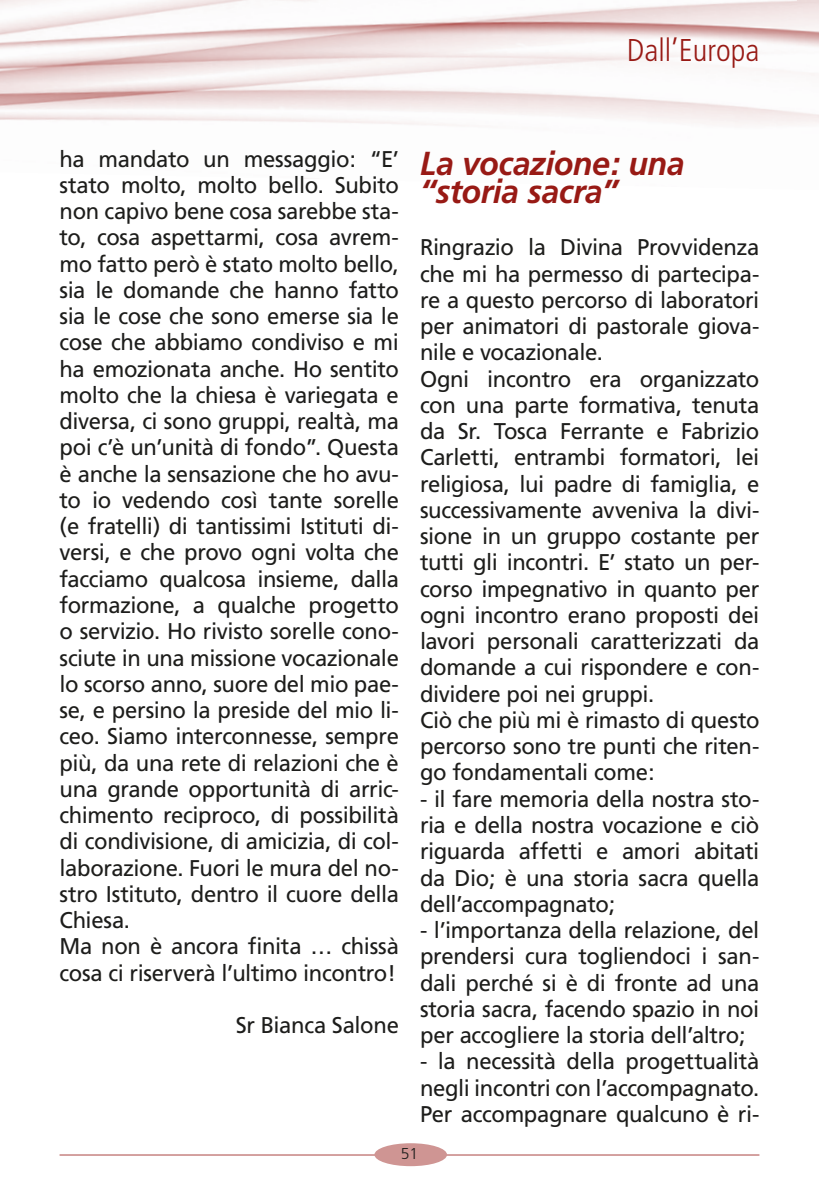
<style>
.page{position:relative;width:819px;height:1191px;background:#fff}
.page>*{position:absolute;margin:0;border:0;box-sizing:border-box;transform-origin:0 0}
.t1{font:italic 700 33.25px/28px "Frutiger";letter-spacing:-.015em;color:#981a15}
.t2{font:300 condensed 31.5px "Frutiger";color:#981a15}
.t3{font:22.75px/26.2px "Frutiger";letter-spacing:-.015em;color:#1d1d1b;text-align:justify}
.t4{font:300 15.75px "Frutiger";color:#1d1d1b}
</style>
<div class="page">
<img style="left:0;top:0;width:819px;height:179px">
<hr style="left:60px;top:1154px;width:699px;height:1px;background:#cf9593">
<div style="left:374px;top:1143px;width:73px;height:23px;background:#cf9593;border-radius:50%"></div>
<h2 class="t2" style="left:627px;top:33px;width:134px">Dall’Europa</h2>
<p class="t3" style="left:60px;top:145px;width:341px;text-align:left">ha mandato un messaggio: “E’ stato molto, molto bello. Subito non capivo bene cosa sarebbe sta&shy;to, cosa aspettarmi, cosa avrem&shy;mo fatto però è stato molto bello, sia le domande che hanno fatto sia le cose che sono emerse sia le cose che abbiamo condiviso e mi ha emozionata anche. Ho sentito molto che la chiesa è variegata e diversa, ci sono gruppi, realtà, ma poi c’è un’unità di fondo”. Questa è anche la sensazione che ho avu&shy;to io vedendo così tante sorelle (e fratelli) di tantissimi Istituti di&shy;versi, e che provo ogni volta che facciamo qualcosa insieme, dalla formazione, a qualche progetto o servizio. Ho rivisto sorelle cono&shy;sciute in una missione vocazionale lo scorso anno, suore del mio pae&shy;se, e persino la preside del mio li&shy;ceo. Siamo interconnesse, sempre più, da una rete di relazioni che è una grande opportunità di arric&shy;chimento reciproco, di possibilità di condivisione, di amicizia, di col&shy;laborazione. Fuori le mura del no&shy;stro Istituto, dentro il cuore della<br>Chiesa.<br>Ma non è ancora finita … chissà cosa ci riserverà l’ultimo incontro!</p>
<p class="t3" style="left:236px;top:1012px;width:165px">Sr Bianca Salone</p>
<h1 class="t1" style="left:420px;top:149px;width:266px">La vocazione: una “storia sacra”</h1>
<p class="t3" style="left:420px;top:234px;width:341px;text-align:left">Ringrazio la Divina Provvidenza che mi ha permesso di partecipa&shy;re a questo percorso di laboratori per animatori di pastorale giova&shy;nile e vocazionale.<br>Ogni incontro era organizzato con una parte formativa, tenuta da Sr. Tosca Ferrante e Fabrizio<br>Carletti, entrambi formatori, lei religiosa, lui padre di famiglia, e successivamente avveniva la divi&shy;sione in un gruppo costante per tutti gli incontri. E’ stato un per&shy;corso impegnativo in quanto per ogni incontro erano proposti dei lavori personali caratterizzati da domande a cui rispondere e con&shy;dividere poi nei gruppi.<br>Ciò che più mi è rimasto di questo percorso sono tre punti che riten&shy;go fondamentali come:</p>
<p class="t3" style="left:420px;top:785px;width:341px">- il fare memoria della nostra sto&shy;ria e della nostra vocazione e ciò riguarda affetti e amori abitati da Dio; è una storia sacra quella dell’accompagnato;</p>
<p class="t3" style="left:420px;top:916px;width:341px">- l’importanza della relazione, del prendersi cura togliendoci i san&shy;dali perché si è di fronte ad una storia sacra, facendo spazio in noi per accogliere la storia dell’altro;</p>
<p class="t3" style="left:420px;top:1048px;width:341px">- la necessità della progettualità negli incontri con l’accompagnato.<br>Per accompagnare qualcuno è ri-</p>
<p class="t4" style="left:388px;top:1144px;width:44px">– 51 –</p>
</div>
